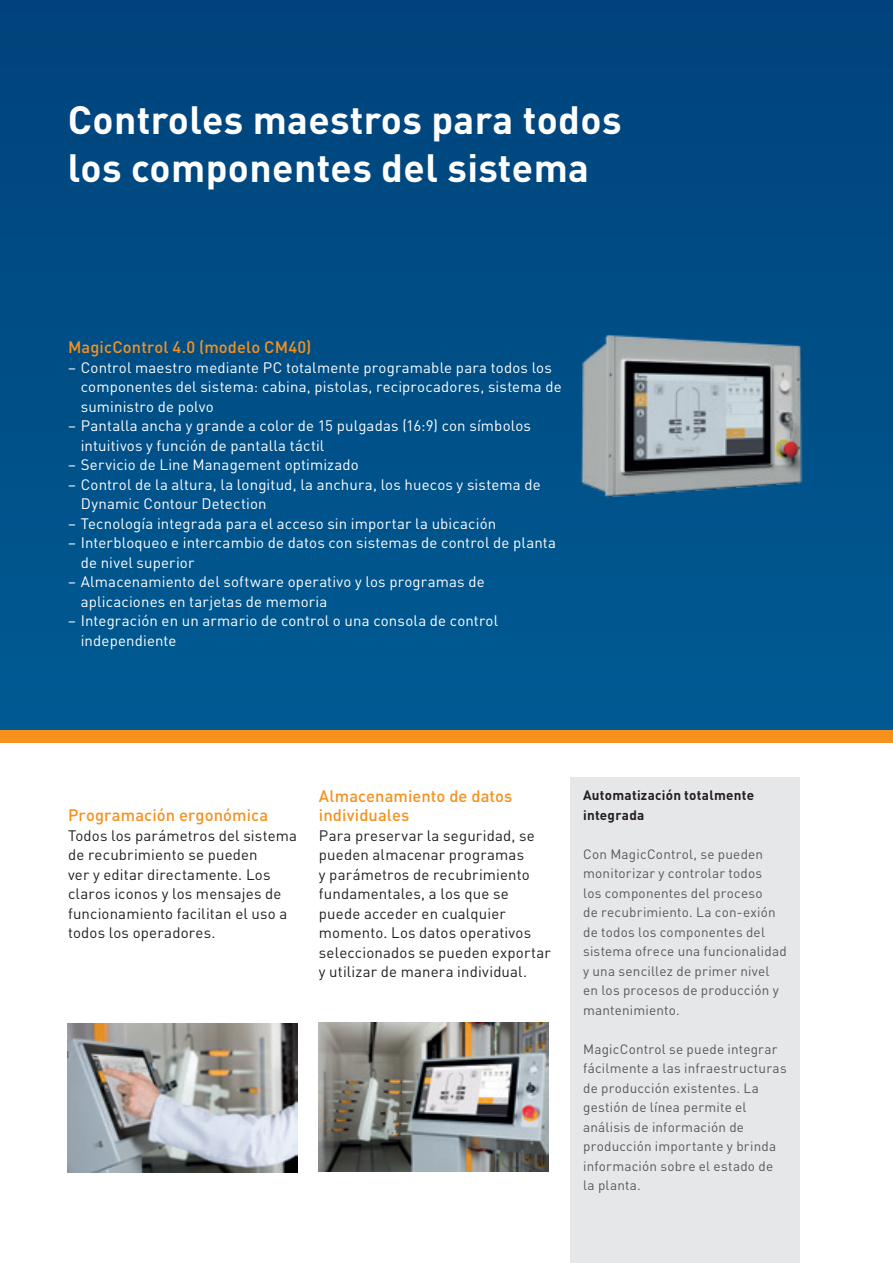
<style>
.page{position:relative;width:893px;height:1263px;background:#fff}
.page>*{position:absolute;margin:0;border:0;box-sizing:border-box;transform-origin:0 0}
.t1{font:700 39px/48px "DIN Pro";letter-spacing:.01em;color:#fff}
.t2{font:500 16.5px/19.5px "DIN Pro";letter-spacing:.005em;color:#f6911e}
.t3{font:15px/19.5px "DIN Pro";letter-spacing:.01em;color:#fff}
.t4{font:15px/19.5px "DIN Pro";letter-spacing:.01em;color:#231f20}
.t5{font:13.5px/19.5px "DIN Pro";letter-spacing:.015em;color:#57585a}
.t6{font:700 13.5px/19.5px "DIN Pro";letter-spacing:.015em;color:#231f20}
</style>
<div class="page">
<div style="left:0;top:0;width:893px;height:737px;background:#004e86"></div>
<div style="left:0;top:730px;width:893px;height:13px;background:#f6911e"></div>
<div style="left:570px;top:777px;width:230px;height:486px;background:#e6e7e9"></div>
<img style="left:68px;top:1023px;width:230px;height:149px">
<img style="left:319px;top:1023px;width:229px;height:148px">
<img style="left:581px;top:335px;width:222px;height:163px">
<h1 class="t1" style="left:68px;top:91px;width:555px">Controles maestros para todos los componentes del sistema</h1>
<p class="t2" style="left:68px;top:336px;width:245px">MagicControl 4.0 (modelo CM40)</p>
<p class="t3" style="left:81px;top:356px;width:482px;text-indent:-13px">– Control maestro mediante PC totalmente programable para todos los componentes del sistema: cabina, pistolas, reciprocadores, sistema de suministro de polvo</p>
<p class="t3" style="left:81px;top:414px;width:452px;text-indent:-13px">– Pantalla ancha y grande a color de 15 pulgadas (16:9) con símbolos intuitivos y función de pantalla táctil</p>
<p class="t3" style="left:68px;top:453px;width:292px">– Servicio de Line Management optimizado</p>
<p class="t3" style="left:81px;top:473px;width:461px;text-indent:-13px">– Control de la altura, la longitud, la anchura, los huecos y sistema de<br>Dynamic Contour Detection</p>
<p class="t3" style="left:68px;top:512px;width:430px">– Tecnología integrada para el acceso sin importar la ubicación</p>
<p class="t3" style="left:81px;top:531px;width:477px;text-indent:-13px">– Interbloqueo e intercambio de datos con sistemas de control de planta de nivel superior</p>
<p class="t3" style="left:81px;top:570px;width:405px;text-indent:-13px">– Almacenamiento del software operativo y los programas de aplicaciones en tarjetas de memoria</p>
<p class="t3" style="left:81px;top:609px;width:419px;text-indent:-13px">– Integración en un armario de control o una consola de control independiente</p>
<p class="t2" style="left:68px;top:804px;width:202px">Programación ergonómica</p>
<p class="t4" style="left:68px;top:824px;width:230px">Todos los parámetros del sistema de recubrimiento se pueden<br>ver y editar directamente. Los claros iconos y los mensajes de funcionamiento facilitan el uso a todos los operadores.</p>
<p class="t2" style="left:319px;top:784px;width:195px">Almacenamiento de datos individuales</p>
<p class="t4" style="left:319px;top:824px;width:233px">Para preservar la seguridad, se pueden almacenar programas<br>y parámetros de recubrimiento fundamentales, a los que se puede acceder en cualquier momento. Los datos operativos seleccionados se pueden exportar y utilizar de manera individual.</p>
<p class="t6" style="left:583px;top:784px;width:172px">Automatización totalmente integrada</p>
<p class="t5" style="left:583px;top:843px;width:205px">Con MagicControl, se pueden monitorizar y controlar todos<br>los componentes del proceso<br>de recubrimiento. La con-exión de todos los componentes del sistema ofrece una funcionalidad y una sencillez de primer nivel en los procesos de producción y mantenimiento.</p>
<p class="t5" style="left:583px;top:1038px;width:205px">MagicControl se puede integrar fácilmente a las infraestructuras de producción existentes. La gestión de línea permite el análisis de información de producción importante y brinda información sobre el estado de la planta.</p>
</div>
